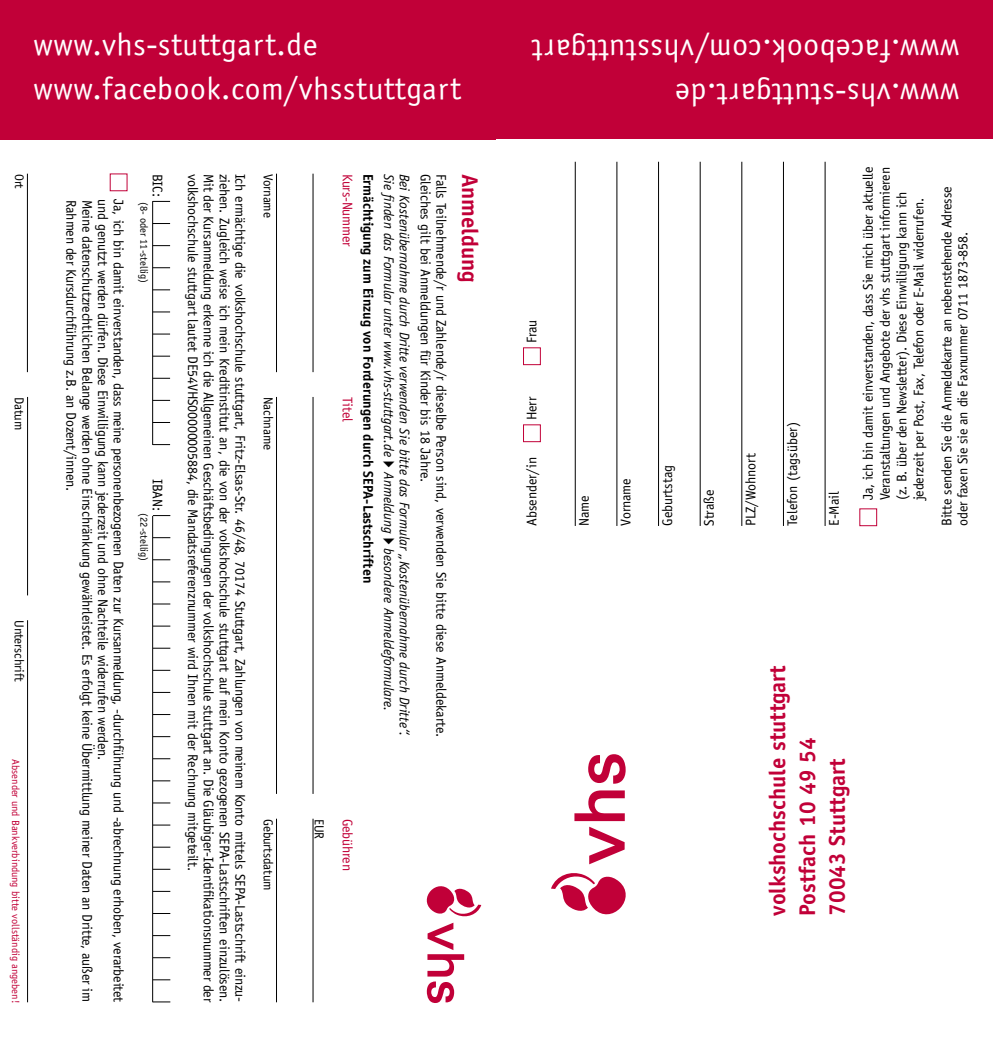
<style>
.page{position:relative;width:993px;height:1042px;background:#fff}
.page>*{position:absolute;margin:0;border:0;box-sizing:border-box;transform-origin:0 0}
.t1{font:31.5px "Officina Sans ITCTT Book";letter-spacing:.02em;color:#fff}
.t2{font:700 22.75px/29.8px "Officina Sans";color:#c10038}
.t3{font:14px/16.8px "Officina Sans";letter-spacing:-.01em;color:#000}
.t4{font:italic 14px "Officina Sans";color:#000}
.t5{font:700 14px "Officina Sans";color:#000}
.t6{font:14px "Officina Sans";letter-spacing:-.01em;color:#c10038}
.t7{font:13.12px "Officina Sans";letter-spacing:-.01em;color:#000}
.t8{font:12.42px "Officina Sans";color:#000}
.t9{font:10.5px "Officina Sans";color:#c10038}
.t10{font:10.5px "Officina Sans";color:#000}
.s1{font-family:"European Pi Three";font-style:normal;font-size:13.12px}
</style>
<div class="page">
<div style="left:0;top:0;width:496px;height:139px;background:#c10038"></div>
<svg style="left:426px;top:886px;width:55px;height:117px"></svg>
<hr style="left:152px;top:201px;width:1px;height:244px;background:#000">
<hr style="left:152px;top:516px;width:1px;height:486px;background:#000">
<hr style="left:27px;top:174px;width:1px;height:198px;background:#000">
<hr style="left:27px;top:397px;width:1px;height:198px;background:#000">
<hr style="left:27px;top:620px;width:1px;height:382px;background:#000">
<svg style="left:153px;top:515px;width:17px;height:1px"></svg>
<svg style="left:153px;top:537px;width:17px;height:1px"></svg>
<svg style="left:153px;top:559px;width:17px;height:1px"></svg>
<svg style="left:153px;top:581px;width:17px;height:1px"></svg>
<svg style="left:153px;top:604px;width:17px;height:1px"></svg>
<svg style="left:153px;top:626px;width:17px;height:1px"></svg>
<svg style="left:153px;top:648px;width:17px;height:1px"></svg>
<svg style="left:153px;top:670px;width:17px;height:1px"></svg>
<svg style="left:153px;top:692px;width:17px;height:1px"></svg>
<svg style="left:153px;top:714px;width:17px;height:1px"></svg>
<svg style="left:153px;top:736px;width:17px;height:1px"></svg>
<svg style="left:153px;top:758px;width:17px;height:1px"></svg>
<svg style="left:153px;top:780px;width:17px;height:1px"></svg>
<svg style="left:153px;top:825px;width:17px;height:1px"></svg>
<svg style="left:153px;top:802px;width:17px;height:1px"></svg>
<svg style="left:153px;top:847px;width:17px;height:1px"></svg>
<svg style="left:153px;top:869px;width:17px;height:1px"></svg>
<svg style="left:153px;top:891px;width:17px;height:1px"></svg>
<svg style="left:153px;top:979px;width:17px;height:1px"></svg>
<svg style="left:153px;top:1001px;width:17px;height:1px"></svg>
<svg style="left:153px;top:957px;width:17px;height:1px"></svg>
<svg style="left:153px;top:913px;width:17px;height:1px"></svg>
<svg style="left:153px;top:935px;width:17px;height:1px"></svg>
<svg style="left:153px;top:201px;width:17px;height:1px"></svg>
<svg style="left:153px;top:223px;width:17px;height:1px"></svg>
<svg style="left:153px;top:245px;width:17px;height:1px"></svg>
<svg style="left:153px;top:289px;width:17px;height:1px"></svg>
<svg style="left:153px;top:267px;width:17px;height:1px"></svg>
<svg style="left:153px;top:312px;width:17px;height:1px"></svg>
<svg style="left:153px;top:334px;width:17px;height:1px"></svg>
<svg style="left:153px;top:356px;width:17px;height:1px"></svg>
<svg style="left:153px;top:444px;width:17px;height:1px"></svg>
<svg style="left:153px;top:422px;width:17px;height:1px"></svg>
<svg style="left:153px;top:378px;width:17px;height:1px"></svg>
<svg style="left:153px;top:400px;width:17px;height:1px"></svg>
<hr style="left:312px;top:174px;width:1px;height:198px;background:#000">
<hr style="left:312px;top:397px;width:1px;height:397px;background:#000">
<hr style="left:312px;top:819px;width:1px;height:183px;background:#000">
<hr style="left:276px;top:174px;width:1px;height:198px;background:#000">
<hr style="left:276px;top:397px;width:1px;height:397px;background:#000">
<hr style="left:276px;top:819px;width:1px;height:183px;background:#000">
<div style="left:496px;top:0;width:496px;height:139px;background:#c10038"></div>
<div style="left:523px;top:424px;width:17px;height:18px;border:1px solid #c10038"></div>
<div style="left:523px;top:347px;width:17px;height:18px;border:1px solid #c10038"></div>
<hr style="left:574px;top:162px;width:1px;height:364px;background:#000">
<hr style="left:616px;top:162px;width:1px;height:364px;background:#000">
<hr style="left:658px;top:162px;width:1px;height:364px;background:#000">
<hr style="left:699px;top:162px;width:1px;height:364px;background:#000">
<hr style="left:741px;top:162px;width:1px;height:364px;background:#000">
<hr style="left:782px;top:162px;width:1px;height:364px;background:#000">
<hr style="left:824px;top:162px;width:1px;height:364px;background:#000">
<svg style="left:551px;top:873px;width:74px;height:41px"></svg>
<svg style="left:574px;top:790px;width:50px;height:74px"></svg>
<svg style="left:588px;top:754px;width:37px;height:30px"></svg>
<p class="t1" style="left:34px;top:26px;width:285px">www.vhs-stuttgart.de</p>
<p class="t1" style="left:34px;top:70px;width:428px">www.facebook.com/vhsstuttgart</p>
<p class="t8" style="left:27px;top:174px;width:17px;rotate:90deg">Ort</p>
<p class="t7" style="left:27px;top:397px;width:35px;rotate:90deg">Datum</p>
<p class="t7" style="left:27px;top:620px;width:63px;rotate:90deg">Unterschrift</p>
<p class="t9" style="left:22px;top:759px;width:245px;rotate:90deg">Absender und Bankverbindung bitte vollständig angeben!</p>
<p class="t3" style="left:111px;top:199px;width:562px;rotate:90deg">und genutzt werden dürfen. Diese Einwilligung kann jederzeit und ohne Nachteile widerrufen werden.</p>
<p class="t3" style="left:127px;top:199px;width:804px;rotate:90deg">Ja, ich bin damit einverstanden, dass meine personenbezogenen Daten zur Kursanmeldung, -durchführung und -abrechnung erhoben, verarbeitet</p>
<p class="t3" style="left:95px;top:200px;width:804px;line-height:15.8px;rotate:90deg">Meine datenschutzrechtlichen Belange werden ohne Einschränkung gewährleistet. Es erfolgt keine Übermittlung meiner Daten an Dritte, außer im<br>Rahmen der Kursdurchführung z.B. an Dozent/innen.</p>
<p class="t3" style="left:166px;top:174px;width:25px;rotate:90deg">BIC:</p>
<p class="t10" style="left:150px;top:202px;width:83px;rotate:90deg">(8- oder 11-stellig)</p>
<p class="t3" style="left:166px;top:478px;width:34px;rotate:90deg">IBAN:</p>
<p class="t10" style="left:150px;top:513px;width:50px;rotate:90deg">(22-stellig)</p>
<p class="t3" style="left:201px;top:174px;width:699px;rotate:90deg">volkshochschule stuttgart lautet DE54VHS00000005884, die Mandatsreferenznummer wird Ihnen mit der Rechnung mitgeteilt.</p>
<p class="t3" style="left:217px;top:174px;width:830px;rotate:90deg">Mit der Kursanmeldung erkenne ich die Allgemeinen Geschäftsbedingungen der volkshochschule stuttgart an. Die Gläubiger-Identifikationsnummer der</p>
<p class="t3" style="left:233px;top:174px;width:830px;rotate:90deg">ziehen. Zugleich weise ich mein Kreditinstitut an, die von der volkshochschule stuttgart auf mein Konto gezogenen SEPA-Lastschriften einzulösen.</p>
<p class="t3" style="left:248px;top:174px;width:830px;rotate:90deg">Ich ermächtige die volkshochschule stuttgart, Fritz-Elsas-Str. 46/48, 70174 Stuttgart, Zahlungen von meinem Konto mittels SEPA-Lastschrift einzu-</p>
<p class="t7" style="left:276px;top:174px;width:45px;rotate:90deg">Vorname</p>
<p class="t7" style="left:276px;top:397px;width:54px;rotate:90deg">Nachname</p>
<p class="t7" style="left:276px;top:819px;width:73px;rotate:90deg">Geburtsdatum</p>
<p class="t4" style="left:397px;top:174px;width:539px;rotate:90deg">Sie finden das Formular unter www.vhs-stuttgart.de <span class="s1">A</span> Anmeldung <span class="s1">A</span> besondere Anmeldeformulare.</p>
<p class="t4" style="left:412px;top:174px;width:564px;rotate:90deg">Bei Kostenübernahme durch Dritte verwenden Sie bitte das Formular „Kostenübernahme durch Dritte“.</p>
<p class="t3" style="left:433px;top:174px;width:310px;rotate:90deg">Gleiches gilt bei Anmeldungen für Kinder bis 18 Jahre.</p>
<p class="t3" style="left:449px;top:174px;width:565px;rotate:90deg">Falls Teilnehmende/r und Zahlende/r dieselbe Person sind, verwenden Sie bitte diese Anmeldekarte.</p>
<p class="t2" style="left:485px;top:174px;width:111px;rotate:90deg">Anmeldung</p>
<p class="t5" style="left:377px;top:174px;width:411px;rotate:90deg">Ermächtigung zum Einzug von Forderungen durch SEPA-Lastschriften</p>
<p class="t6" style="left:355px;top:174px;width:75px;rotate:90deg">Kurs-Nummer</p>
<p class="t6" style="left:355px;top:397px;width:26px;rotate:90deg">Titel</p>
<p class="t7" style="left:327px;top:819px;width:22px;rotate:90deg">EUR</p>
<p class="t6" style="left:355px;top:819px;width:54px;rotate:90deg">Gebühren</p>
<p class="t1" style="left:959px;top:69px;width:428px;rotate:-180deg">www.facebook.com/vhsstuttgart</p>
<p class="t1" style="left:959px;top:113px;width:285px;rotate:-180deg">www.vhs-stuttgart.de</p>
<p class="t3" style="left:523px;top:343px;width:25px;rotate:-90deg">Frau</p>
<p class="t3" style="left:523px;top:420px;width:25px;rotate:-90deg">Herr</p>
<p class="t3" style="left:523px;top:526px;width:70px;rotate:-90deg">Absender/in</p>
<p class="t3" style="left:575px;top:526px;width:32px;rotate:-90deg">Name</p>
<p class="t3" style="left:617px;top:526px;width:49px;rotate:-90deg">Vorname</p>
<p class="t3" style="left:659px;top:526px;width:63px;rotate:-90deg">Geburtstag</p>
<p class="t3" style="left:700px;top:526px;width:38px;rotate:-90deg">Straße</p>
<p class="t3" style="left:742px;top:526px;width:74px;rotate:-90deg">PLZ/Wohnort</p>
<p class="t3" style="left:783px;top:526px;width:105px;rotate:-90deg">Telefon (tagsüber)</p>
<p class="t3" style="left:825px;top:526px;width:36px;rotate:-90deg">E-Mail</p>
<p class="t3" style="left:859px;top:500px;width:335px;rotate:-90deg">Ja, ich bin damit einverstanden, dass Sie mich über aktuelle Veranstaltungen und Angebote der vhs stuttgart informieren (z. B. über den Newsletter). Diese Einwilligung kann ich jederzeit per Post, Fax, Telefon oder E-Mail widerrufen.</p>
<p class="t3" style="left:938px;top:526px;width:341px;line-height:15.8px;rotate:-90deg">Bitte senden Sie die Anmeldekarte an nebenstehende Adresse oder faxen Sie sie an die Faxnummer 0711 1873-858.</p>
<p class="t2" style="left:762px;top:915px;width:252px;rotate:-90deg">volkshochschule stuttgart<br>Postfach 10 49 54<br>70043 Stuttgart</p>
</div>
